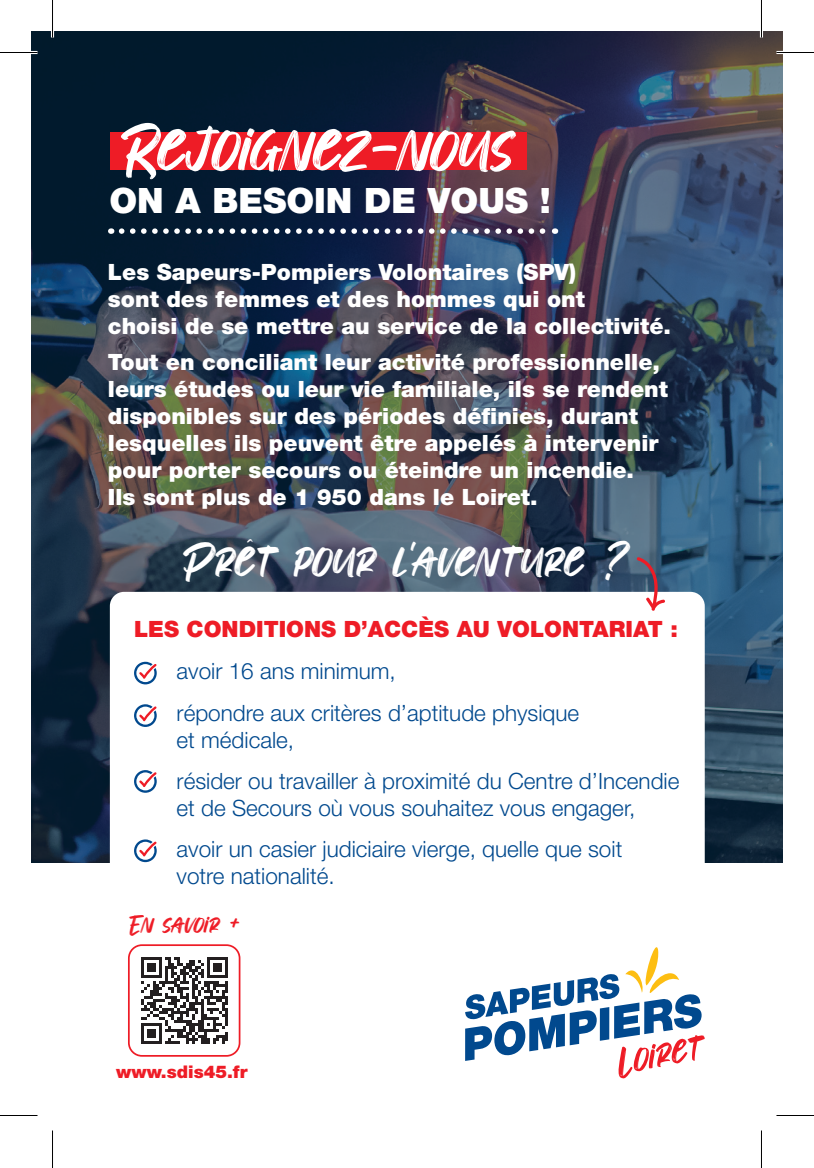
<style>
.page{position:relative;width:814px;height:1168px;background:#fff}
.page>*{position:absolute;margin:0;border:0;box-sizing:border-box;transform-origin:0 0}
.t1{font:66.25px "Bonfire";color:#fff}
.t2{font:47.5px "Bonfire";color:#fff}
.t3{font:900 35px "Helvetica Neue";color:#fff}
.t4{font:25px "Bonfire";color:#ee1c26}
.t5{font:900 22.5px/27px "Helvetica Neue";color:#fff}
.t6{font:300 22.5px/41.2px "Helvetica Neue";color:#01498e}
.t7{font:900 22.5px "Helvetica Neue";color:#ee1c26}
.t8{font:900 17.5px "Helvetica Neue";color:#ee1c26}
</style>
<div class="page">
<img style="left:31px;top:31px;width:751px;height:831px">
<svg style="left:121px;top:228px;width:434px;height:6px"></svg>
<div style="left:111px;top:133px;width:416px;height:37px;background:#ee1c26"></div>
<div style="left:110px;top:592px;width:594px;height:314px;background:#fff;border-radius:14px"></div>
<svg style="left:134px;top:662px;width:23px;height:22px"></svg>
<svg style="left:134px;top:704px;width:23px;height:23px"></svg>
<svg style="left:134px;top:770px;width:23px;height:23px"></svg>
<svg style="left:134px;top:839px;width:23px;height:23px"></svg>
<svg style="left:465px;top:947px;width:239px;height:131px"></svg>
<svg style="left:141px;top:957px;width:87px;height:87px"></svg>
<div style="left:128px;top:944px;width:112px;height:113px;border:2px solid #ee1c26;border-radius:13px"></div>
<svg style="left:636px;top:557px;width:29px;height:54px"></svg>
<hr style="left:0;top:51px;width:38px;height:3px;background:#fff">
<hr style="left:776px;top:51px;width:38px;height:3px;background:#fff">
<hr style="left:51px;top:0;width:3px;height:38px;background:#fff">
<hr style="left:760px;top:0;width:3px;height:38px;background:#fff">
<hr style="left:0;top:52px;width:38px;height:1px;background:#000">
<hr style="left:776px;top:52px;width:38px;height:1px;background:#000">
<hr style="left:0;top:1115px;width:38px;height:1px;background:#000">
<hr style="left:776px;top:1115px;width:38px;height:1px;background:#000">
<hr style="left:52px;top:0;width:1px;height:38px;background:#000">
<hr style="left:52px;top:1130px;width:1px;height:38px;background:#000">
<hr style="left:761px;top:0;width:1px;height:38px;background:#000">
<hr style="left:761px;top:1130px;width:1px;height:38px;background:#000">
<h1 class="t1" style="left:119px;top:107px;width:397px">Rejoignez-nous</h1>
<h3 class="t3" style="left:109px;top:179px;width:443px">ON A BESOIN DE VOUS !</h3>
<p class="t5" style="left:108px;top:259px;width:564px">Les Sapeurs-Pompiers Volontaires (SPV)<br>sont des femmes et des hommes qui ont<br>choisi de se mettre au service de la collectivité.</p>
<p class="t5" style="left:108px;top:349px;width:561px">Tout en conciliant leur activité professionnelle, leurs études ou leur vie familiale, ils se rendent disponibles sur des périodes définies, durant lesquelles ils peuvent être appelés à intervenir pour porter secours ou éteindre un incendie.<br>Ils sont plus de 1 950 dans le Loiret.</p>
<h2 class="t2" style="left:182px;top:531px;width:452px">Prêt pour l’aventure ?</h2>
<p class="t7" style="left:134px;top:616px;width:545px">LES CONDITIONS D’ACCÈS AU VOLONTARIAT :</p>
<p class="t6" style="left:177px;top:650px;width:404px">avoir 16 ans minimum,<br>répondre aux critères d’aptitude physique</p>
<p class="t6" style="left:177px;top:719px;width:504px">et médicale,<br>résider ou travailler à proximité du Centre d’Incendie</p>
<p class="t6" style="left:177px;top:787px;width:460px">et de Secours où vous souhaitez vous engager, avoir un casier judiciaire vierge, quelle que soit</p>
<p class="t6" style="left:177px;top:855px;width:159px">votre nationalité.</p>
<p class="t4" style="left:128px;top:908px;width:115px">En savoir +</p>
<p class="t8" style="left:116px;top:1062px;width:133px">www.sdis45.fr</p>
</div>
